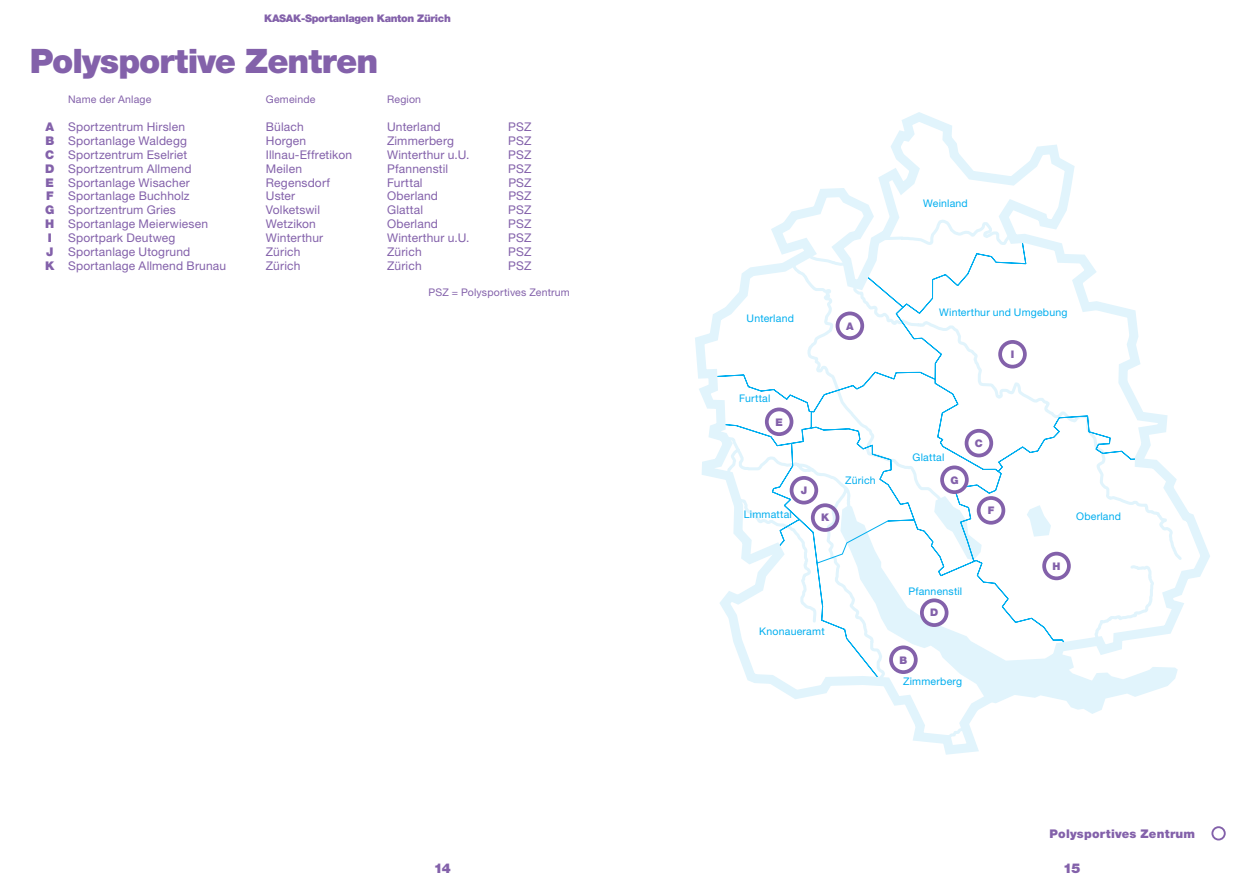
<style>
.page{position:relative;width:1259px;height:893px;background:#fff}
.page>*{position:absolute;margin:0;border:0;box-sizing:border-box;transform-origin:0 0}
.t1{font:900 33.75px "Helvetica Neue LT Std";letter-spacing:-.03em;color:#8361aa}
.t2{font:900 13.5px "Helvetica Neue LT Std";color:#8361aa}
.t3{font:12px "Helvetica Neue LT Std";letter-spacing:.015em;color:#8361aa}
.t4{font:900 12px "Helvetica Neue LT Std";letter-spacing:.02em;color:#8361aa}
.t5{font:10.5px "Helvetica Neue LT Std";letter-spacing:.02em;color:#00aeef}
.t6{font:10.5px "Helvetica Neue LT Std";letter-spacing:.015em;color:#8361aa}
.t7{font:900 10.5px "Helvetica Neue LT Std";letter-spacing:-.03em;color:#8361aa}
.s1{font-weight:900}
</style>
<div class="page">
<svg style="left:695px;top:112px;width:515px;height:643px"></svg>
<div style="left:1211px;top:826px;width:14px;height:14px;border:2px solid #8361aa;border-radius:50%"></div>
<div style="left:889px;top:645px;width:28px;height:29px;border:4px solid #8361aa;border-radius:50%"></div>
<div style="left:835px;top:312px;width:29px;height:28px;border:4px solid #8361aa;border-radius:50%"></div>
<div style="left:789px;top:476px;width:29px;height:28px;border:4px solid #8361aa;border-radius:50%"></div>
<div style="left:811px;top:503px;width:28px;height:29px;border:4px solid #8361aa;border-radius:50%"></div>
<div style="left:998px;top:340px;width:28px;height:28px;border:4px solid #8361aa;border-radius:50%"></div>
<div style="left:1042px;top:552px;width:28px;height:28px;border:4px solid #8361aa;border-radius:50%"></div>
<div style="left:976px;top:496px;width:29px;height:29px;border:4px solid #8361aa;border-radius:50%"></div>
<div style="left:940px;top:465px;width:28px;height:29px;border:4px solid #8361aa;border-radius:50%"></div>
<div style="left:765px;top:408px;width:28px;height:28px;border:4px solid #8361aa;border-radius:50%"></div>
<div style="left:964px;top:429px;width:29px;height:28px;border:4px solid #8361aa;border-radius:50%"></div>
<div style="left:920px;top:598px;width:28px;height:29px;border:4px solid #8361aa;border-radius:50%"></div>
<p class="t7" style="left:264px;top:12px;width:188px">KASAK-Sportanlagen Kanton Zürich</p>
<h1 class="t1" style="left:30px;top:41px;width:350px">Polysportive Zentren</h1>
<p class="t6" style="left:68px;top:93px;width:85px">Name der Anlage</p>
<p class="t6" style="left:266px;top:93px;width:51px">Gemeinde</p>
<p class="t6" style="left:387px;top:93px;width:36px">Region</p>
<p class="t3" style="left:45px;top:120px;width:141px"><span class="s1">A</span> Sportzentrum Hirslen</p>
<p class="t3" style="left:266px;top:120px;width:39px">Bülach</p>
<p class="t3" style="left:387px;top:120px;width:55px">Unterland</p>
<p class="t3" style="left:508px;top:120px;width:25px">PSZ</p>
<p class="t3" style="left:45px;top:133px;width:143px"><span class="s1">B</span> Sportanlage Waldegg</p>
<p class="t3" style="left:266px;top:133px;width:42px">Horgen</p>
<p class="t3" style="left:387px;top:133px;width:68px">Zimmerberg</p>
<p class="t3" style="left:508px;top:133px;width:25px">PSZ</p>
<p class="t3" style="left:45px;top:147px;width:144px"><span class="s1">C</span> Sportzentrum Eselriet</p>
<p class="t3" style="left:266px;top:147px;width:88px">Illnau-Effretikon</p>
<p class="t3" style="left:387px;top:147px;width:84px">Winterthur u.U.</p>
<p class="t3" style="left:508px;top:147px;width:25px">PSZ</p>
<p class="t3" style="left:45px;top:161px;width:148px"><span class="s1">D</span> Sportzentrum Allmend</p>
<p class="t3" style="left:266px;top:161px;width:38px">Meilen</p>
<p class="t3" style="left:387px;top:161px;width:63px">Pfannenstil</p>
<p class="t3" style="left:508px;top:161px;width:25px">PSZ</p>
<p class="t3" style="left:46px;top:175px;width:146px"><span class="s1">E</span> Sportanlage Wisacher</p>
<p class="t3" style="left:266px;top:175px;width:66px">Regensdorf</p>
<p class="t3" style="left:387px;top:175px;width:37px">Furttal</p>
<p class="t3" style="left:508px;top:175px;width:25px">PSZ</p>
<p class="t3" style="left:46px;top:189px;width:145px"><span class="s1">F</span> Sportanlage Buchholz</p>
<p class="t3" style="left:266px;top:189px;width:31px">Uster</p>
<p class="t3" style="left:387px;top:189px;width:52px">Oberland</p>
<p class="t3" style="left:508px;top:189px;width:25px">PSZ</p>
<p class="t3" style="left:45px;top:203px;width:132px"><span class="s1">G</span> Sportzentrum Gries</p>
<p class="t3" style="left:266px;top:203px;width:56px">Volketswil</p>
<p class="t3" style="left:387px;top:203px;width:38px">Glattal</p>
<p class="t3" style="left:508px;top:203px;width:25px">PSZ</p>
<p class="t3" style="left:45px;top:217px;width:164px"><span class="s1">H</span> Sportanlage Meierwiesen</p>
<p class="t3" style="left:266px;top:217px;width:52px">Wetzikon</p>
<p class="t3" style="left:387px;top:217px;width:52px">Oberland</p>
<p class="t3" style="left:508px;top:217px;width:25px">PSZ</p>
<p class="t4" style="left:48px;top:231px;width:5px">I</p>
<p class="t3" style="left:68px;top:231px;width:109px">Sportpark Deutweg</p>
<p class="t3" style="left:266px;top:231px;width:59px">Winterthur</p>
<p class="t3" style="left:387px;top:231px;width:84px">Winterthur u.U.</p>
<p class="t3" style="left:508px;top:231px;width:25px">PSZ</p>
<p class="t3" style="left:46px;top:244px;width:146px"><span class="s1">J</span> Sportanlage Utogrund</p>
<p class="t3" style="left:266px;top:244px;width:36px">Zürich</p>
<p class="t3" style="left:387px;top:244px;width:36px">Zürich</p>
<p class="t3" style="left:508px;top:244px;width:25px">PSZ</p>
<p class="t3" style="left:45px;top:258px;width:182px"><span class="s1">K</span> Sportanlage Allmend Brunau</p>
<p class="t3" style="left:266px;top:258px;width:36px">Zürich</p>
<p class="t3" style="left:387px;top:258px;width:36px">Zürich</p>
<p class="t3" style="left:508px;top:258px;width:25px">PSZ</p>
<p class="t6" style="left:428px;top:286px;width:143px">PSZ = Polysportives Zentrum</p>
<p class="t5" style="left:923px;top:197px;width:46px">Weinland</p>
<p class="t5" style="left:746px;top:312px;width:49px">Unterland</p>
<p class="t7" style="left:846px;top:319px;width:9px">A</p>
<p class="t5" style="left:739px;top:392px;width:33px">Furttal</p>
<p class="t7" style="left:775px;top:415px;width:9px">E</p>
<p class="t5" style="left:744px;top:508px;width:50px">Limmattal</p>
<p class="t7" style="left:800px;top:484px;width:8px">J</p>
<p class="t7" style="left:821px;top:511px;width:10px">K</p>
<p class="t5" style="left:845px;top:474px;width:32px">Zürich</p>
<p class="t5" style="left:759px;top:625px;width:67px">Knonaueramt</p>
<p class="t5" style="left:939px;top:306px;width:130px">Winterthur und Umgebung</p>
<p class="t7" style="left:1010px;top:348px;width:5px">I</p>
<p class="t5" style="left:912px;top:451px;width:33px">Glattal</p>
<p class="t7" style="left:950px;top:473px;width:10px">G</p>
<p class="t7" style="left:975px;top:437px;width:9px">C</p>
<p class="t7" style="left:987px;top:504px;width:8px">F</p>
<p class="t5" style="left:908px;top:585px;width:55px">Pfannenstil</p>
<p class="t7" style="left:899px;top:653px;width:9px">B</p>
<p class="t7" style="left:930px;top:606px;width:10px">D</p>
<p class="t5" style="left:903px;top:675px;width:60px">Zimmerberg</p>
<p class="t5" style="left:1076px;top:510px;width:46px">Oberland</p>
<p class="t7" style="left:1052px;top:560px;width:9px">H</p>
<p class="t4" style="left:1049px;top:826px;width:147px">Polysportives Zentrum</p>
<p class="t2" style="left:434px;top:860px;width:18px">14</p>
<p class="t2" style="left:1063px;top:860px;width:19px">15</p>
</div>
